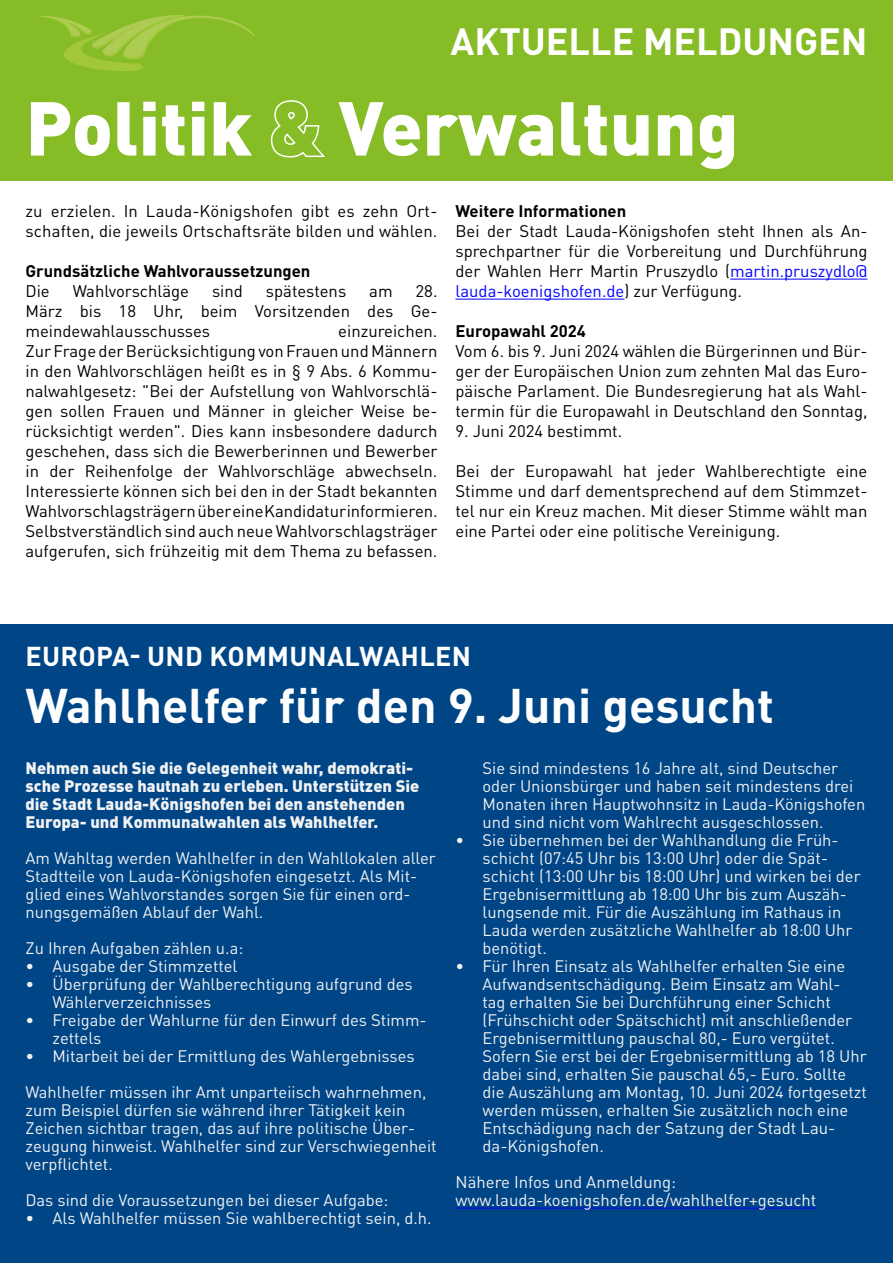
<style>
.page{position:relative;width:893px;height:1263px;background:#fff}
.page>*{position:absolute;margin:0;border:0;box-sizing:border-box;transform-origin:0 0}
.t1{font:900 75px "DIN Pro";color:#fff}
.t2{font:700 48px "DIN Pro";color:#fff}
.t3{font:700 37.5px "DIN Pro";color:#fff}
.t4{font:700 27px "DIN Pro";letter-spacing:.01em;color:#fff}
.t5{font:16.65px/20px "DIN Pro";color:#000;text-align:justify}
.t6{font:16.65px/18px "DIN Pro";color:#f2f2f2}
.t7{font:700 16.65px "DIN Pro";color:#000}
.t8{font:16.5px/18px "DIN Pro";color:#f2f2f2}
.t9{font:900 16.5px/18px "DIN Pro";color:#f2f2f2}
.s1{color:#00f}
.s2{font-size:16.65px}
</style>
<div class="page">
<div style="left:0;top:624px;width:893px;height:639px;background:#004687"></div>
<div style="left:0;top:0;width:893px;height:180px;background:#86bc25"></div>
<svg style="left:38px;top:15px;width:217px;height:56px"></svg>
<hr style="left:730px;top:279px;width:137px;height:1px;background:#00f">
<hr style="left:455px;top:299px;width:169px;height:1px;background:#00f">
<hr style="left:455px;top:1208px;width:361px;height:1px;background:#00f">
<h3 class="t3" style="left:451px;top:15px;width:418px">AKTUELLE MELDUNGEN</h3>
<h1 class="t1" style="left:26px;top:77px;width:715px">Politik &amp; Verwaltung</h1>
<p class="t5" style="left:26px;top:200px;width:413px">zu erzielen. In Lauda-Königshofen gibt es zehn Ort&shy;schaften, die jeweils Ortschaftsräte bilden und wählen.</p>
<p class="t7" style="left:26px;top:259px;width:287px">Grundsätzliche Wahlvoraussetzungen</p>
<p class="t5" style="left:26px;top:280px;width:26px">Die</p>
<p class="t5" style="left:73px;top:280px;width:118px">Wahlvorschläge</p>
<p class="t5" style="left:212px;top:280px;width:32px">sind</p>
<p class="t5" style="left:266px;top:280px;width:82px">spätestens</p>
<p class="t5" style="left:369px;top:280px;width:25px">am</p>
<p class="t5" style="left:26px;top:280px;width:413px;text-indent:390px">28.<br>März bis 18 Uhr, beim Vorsitzenden des Ge&shy;meindewahlausschusses</p>
<p class="t5" style="left:26px;top:320px;width:414px;text-indent:313px">einzureichen.<br>Zur Frage der Berücksichtigung von Frauen und Männern in den Wahlvorschlägen heißt es in § 9 Abs. 6 Kommu&shy;nalwahlgesetz: "Bei der Aufstellung von Wahlvorschlä&shy;gen sollen Frauen und Männer in gleicher Weise be&shy;rücksichtigt werden". Dies kann insbesondere dadurch geschehen, dass sich die Bewerberinnen und Bewerber in der Reihenfolge der Wahlvorschläge abwechseln.<br>Interessierte können sich bei den in der Stadt bekannten Wahlvorschlagsträgern über eine Kandidatur informieren.<br>Selbstverständlich sind auch neue Wahlvorschlagsträger aufgerufen, sich frühzeitig mit dem Thema zu befassen.</p>
<p class="t7" style="left:455px;top:199px;width:172px">Weitere Informationen</p>
<p class="t5" style="left:455px;top:220px;width:413px">Bei der Stadt Lauda-Königshofen steht Ihnen als An&shy;sprechpartner für die Vorbereitung und Durchführung der Wahlen Herr Martin Pruszydlo (<span class="s1">martin.pruszydlo@ lauda-koenigshofen.de</span>) zur Verfügung.</p>
<p class="t7" style="left:455px;top:319px;width:132px">Europawahl 2024</p>
<p class="t5" style="left:455px;top:340px;width:413px">Vom 6. bis 9. Juni 2024 wählen die Bürgerinnen und Bür&shy;ger der Europäischen Union zum zehnten Mal das Euro&shy;päische Parlament. Die Bundesregierung hat als Wahl&shy;termin für die Europawahl in Deutschland den Sonntag,</p>
<p class="t5" style="left:455px;top:420px;width:168px">9. Juni 2024 bestimmt.</p>
<p class="t5" style="left:455px;top:460px;width:413px">Bei der Europawahl hat jeder Wahlberechtigte eine Stimme und darf dementsprechend auf dem Stimmzet&shy;tel nur ein Kreuz machen. Mit dieser Stimme wählt man eine Partei oder eine politische Vereinigung.</p>
<h3 class="t4" style="left:26px;top:637px;width:447px">EUROPA- UND KOMMUNALWAHLEN</h3>
<h2 class="t2" style="left:26px;top:673px;width:750px">Wahlhelfer für den 9. Juni gesucht</h2>
<p class="t9" style="left:26px;top:758px;width:395px">Nehmen auch Sie die Gelegenheit wahr, demokrati&shy;sche Prozesse hautnah zu erleben. Unterstützen Sie die Stadt Lauda-Königshofen bei den anstehenden Europa- und Kommunalwahlen als Wahlhelfer.</p>
<p class="t8" style="left:26px;top:848px;width:412px">Am Wahltag werden Wahlhelfer in den Wahllokalen aller Stadtteile von Lauda-Königshofen eingesetzt. Als Mit&shy;glied eines Wahlvorstandes sorgen Sie für einen ord&shy;nungsgemäßen Ablauf der Wahl.</p>
<p class="t8" style="left:26px;top:938px;width:219px">Zu Ihren Aufgaben zählen u.a:</p>
<p class="t8" style="left:26px;top:956px;width:213px">• Ausgabe der Stimmzettel</p>
<p class="t8" style="left:53px;top:974px;width:362px;text-indent:-27px">• Überprüfung der Wahlberechtigung aufgrund des<br>Wählerverzeichnisses</p>
<p class="t8" style="left:53px;top:1010px;width:376px;text-indent:-27px">• Freigabe der Wahlurne für den Einwurf des Stimm&shy;zettels</p>
<p class="t8" style="left:26px;top:1037px;width:402px;line-height:36px">• Mitarbeit bei der Ermittlung des Wahlergebnisses<br>Wahlhelfer müssen ihr Amt unparteiisch wahrnehmen,</p>
<p class="t8" style="left:26px;top:1100px;width:413px">zum Beispiel dürfen sie während ihrer Tätigkeit kein Zeichen sichtbar tragen, das auf ihre politische Über&shy;zeugung hinweist. Wahlhelfer sind zur Verschwiegenheit verpflichtet.</p>
<p class="t8" style="left:26px;top:1190px;width:364px">Das sind die Voraussetzungen bei dieser Aufgabe:</p>
<p class="t8" style="left:26px;top:1208px;width:408px">• Als Wahlhelfer müssen Sie wahlberechtigt sein, d.h.</p>
<p class="t8" style="left:482px;top:758px;width:384px">Sie sind mindestens 16 Jahre alt, sind Deutscher oder Unionsbürger und haben seit mindestens drei Monaten ihren Hauptwohnsitz in Lauda-Königshofen und sind nicht vom Wahlrecht ausgeschlossen.</p>
<p class="t8" style="left:482px;top:830px;width:380px;text-indent:-27px">• Sie übernehmen bei der Wahlhandlung die Früh&shy;schicht (07:45 Uhr bis 13:00 Uhr) oder die Spät&shy;schicht (13:00 Uhr bis 18:00 Uhr) und wirken bei der Ergebnisermittlung ab 18:00 Uhr bis zum Auszäh&shy;lungsende mit. Für die Auszählung im Rathaus in Lauda werden zusätzliche Wahlhelfer ab 18:00 Uhr benötigt.</p>
<p class="t8" style="left:482px;top:956px;width:386px;text-indent:-27px">• Für Ihren Einsatz als Wahlhelfer erhalten Sie eine Aufwandsentschädigung. Beim Einsatz am Wahl&shy;tag erhalten Sie bei Durchführung einer Schicht (Frühschicht oder Spätschicht) mit anschließender Ergebnisermittlung pauschal 80,- Euro vergütet.<br>Sofern Sie erst bei der Ergebnisermittlung ab 18 Uhr dabei sind, erhalten Sie pauschal 65,- Euro. Sollte die Auszählung am Montag, 10. Juni 2024 fortgesetzt werden müssen, erhalten Sie zusätz<span class="s2">lich noch eine</span></p>
<p class="t6" style="left:482px;top:1118px;width:354px">Entschädigung nach der Satzung der Stadt Lau&shy;da-Königshofen.</p>
<p class="t6" style="left:455px;top:1172px;width:362px">Nähere Infos und Anmeldung: www.lauda-koenigshofen.de/wahlhelfer+gesucht</p>
</div>
